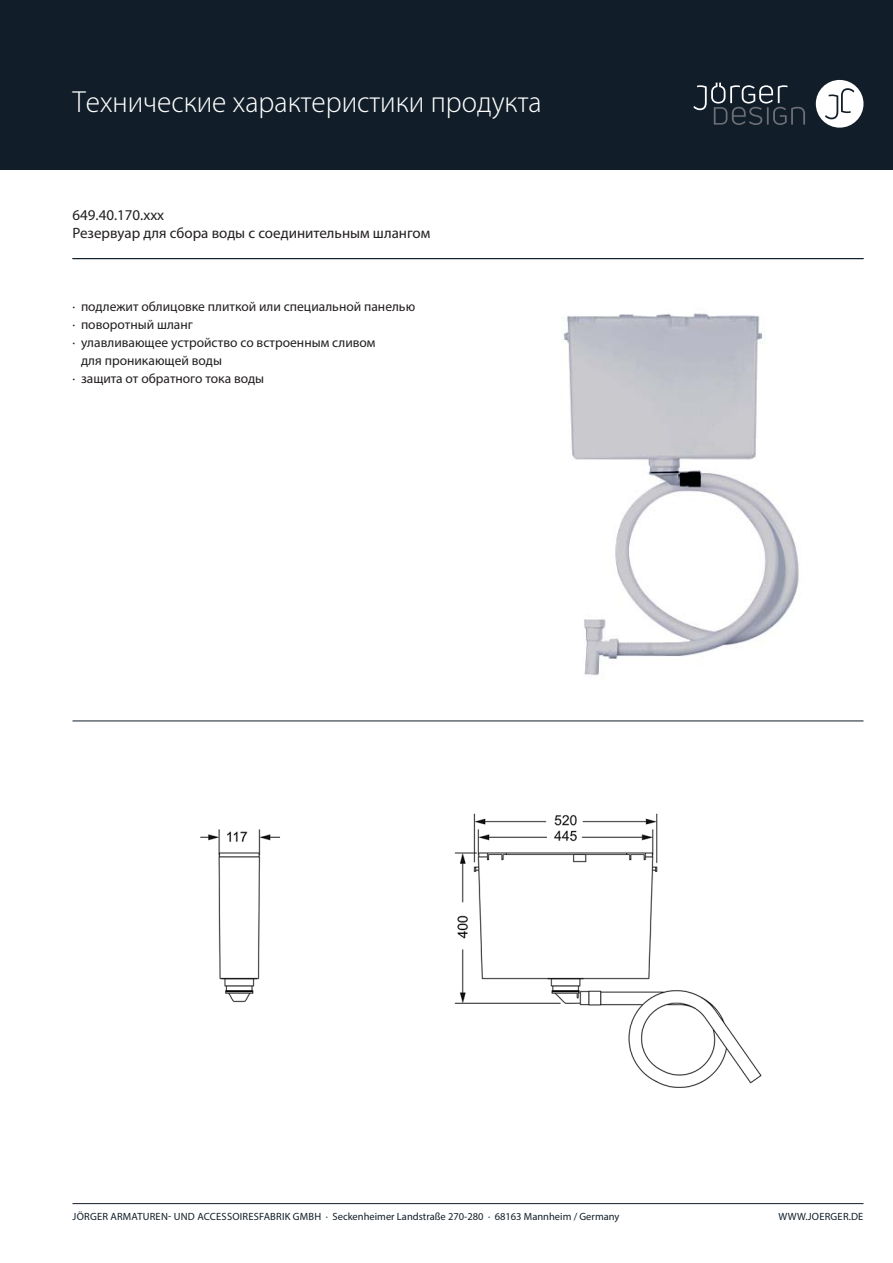
<style>
.page{position:relative;width:893px;height:1263px;background:#fff}
.page>*{position:absolute;margin:0;border:0;box-sizing:border-box;transform-origin:0 0}
.t1{font:100 30px "Myriad Set Pro";color:#fff}
.t2{font:15px "Myriad Pro";color:#231f20}
.t3{font:13.5px "Myriad Pro";color:#231f20}
.t4{font:10.5px "Myriad Pro";letter-spacing:.005em;color:#111e29}
</style>
<div class="page">
<div style="left:0;top:0;width:893px;height:169px;background:#111e29"></div>
<div style="left:816px;top:80px;width:47px;height:48px;background:#fff;border-radius:50%"></div>
<svg style="left:825px;top:88px;width:29px;height:31px"></svg>
<svg style="left:693px;top:83px;width:112px;height:42px"></svg>
<hr style="left:72px;top:1203px;width:791px;height:1px;background:#111e29">
<img style="left:562px;top:313px;width:237px;height:363px">
<hr style="left:72px;top:258px;width:791px;height:1px;background:#111e29">
<img style="left:200px;top:813px;width:562px;height:275px">
<hr style="left:72px;top:721px;width:791px;height:1px;background:#111e29">
<h1 class="t1" style="left:72px;top:87px;width:471px">Технические характеристики продукта</h1>
<p class="t2" style="left:72px;top:206px;width:93px">649.40.170.xxx</p>
<p class="t2" style="left:72px;top:224px;width:359px">Резервуар для сбора воды с соединительным шлангом</p>
<p class="t3" style="left:72px;top:299px;width:344px">· подлежит облицовке плиткой или специальной панелью</p>
<p class="t3" style="left:72px;top:317px;width:122px">· поворотный шланг</p>
<p class="t3" style="left:72px;top:335px;width:305px">· улавливающее устройство со встроенным сливом</p>
<p class="t3" style="left:81px;top:353px;width:142px">для проникающей воды</p>
<p class="t3" style="left:72px;top:371px;width:193px">· защита от обратного тока воды</p>
<p class="t4" style="left:73px;top:1211px;width:548px">JÖRGER ARMATUREN- UND ACCESSOIRESFABRIK GMBH · Seckenheimer Landstraße 270-280 · 68163 Mannheim / Germany</p>
<p class="t4" style="left:778px;top:1211px;width:86px">WWW.JOERGER.DE</p>
</div>
